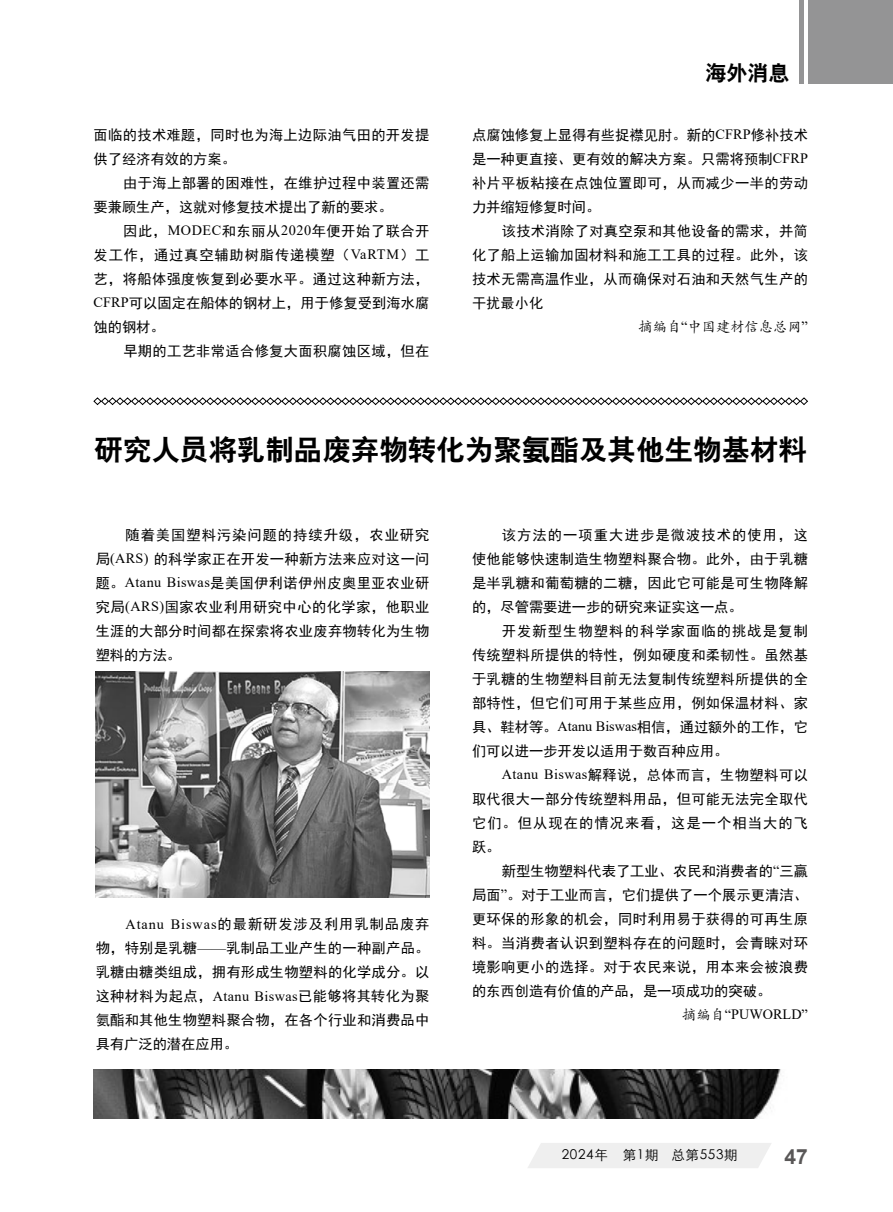
<style>
.page{position:relative;width:893px;height:1212px;background:#fff}
.page>*{position:absolute;margin:0;border:0;box-sizing:border-box;transform-origin:0 0}
.t1{font:28.5px "H Yb 2 gj";color:#000}
.t2{font:21px "H Yb 2 gj";color:#000}
.t3{font:700 21px "Arial";color:#595757}
.t4{font:14.25px/24px "Sim Hei";letter-spacing:.025em;color:#000;text-align:justify}
.t5{font:14.25px "Adobe Kaiti Std";color:#000}
.t6{font:14.25px "Times New Roman";color:#000}
.t7{font:13.5px "ST Xihei";letter-spacing:.05em;color:#000}
.s1{font-family:"Times New Roman"}
.s2{font-family:"Adobe Kaiti Std"}
</style>
<div class="page">
<div style="left:528px;top:1143px;width:243px;height:25px;background:#efefef"></div>
<div style="left:808px;top:0;width:85px;height:84px;background:#949495"></div>
<div style="left:799px;top:0;width:5px;height:84px;background:#949495"></div>
<svg style="left:93px;top:397px;width:715px;height:8px"></svg>
<img style="left:96px;top:671px;width:333px;height:226px">
<img style="left:94px;top:1069px;width:687px;height:49px">
<p class="t4" style="left:94px;top:123px;width:337px">面临的技术难题，同时也为海上边际油气田的开发提供了经济有效的方案。</p>
<p class="t4" style="left:94px;top:171px;width:337px;text-indent:30px">由于海上部署的困难性，在维护过程中装置还需要兼顾生产，这就对修复技术提出了新的要求。</p>
<p class="t4" style="left:94px;top:219px;width:337px;text-indent:30px">因此，<span class="s1">MODEC</span>和东丽从<span class="s1">2020</span>年便开始了联合开发工作，通过真空辅助树脂传递模塑（<span class="s1">VaRTM</span>）工艺，将船体强度恢复到必要水平。通过这种新方法，<span class="s1">CFRP</span>可以固定在船体的钢材上，用于修复受到海水腐蚀的钢材。</p>
<p class="t4" style="left:123px;top:339px;width:308px">早期的工艺非常适合修复大面积腐蚀区域，但在</p>
<h2 class="t2" style="left:705px;top:63px;width:85px">海外消息</h2>
<p class="t4" style="left:472px;top:123px;width:337px">点腐蚀修复上显得有些捉襟见肘。新的<span class="s1">CFRP</span>修补技术是一种更直接、更有效的解决方案。只需将预制<span class="s1">CFRP</span>补片平板粘接在点蚀位置即可，从而减少一半的劳动力并缩短修复时间。</p>
<p class="t4" style="left:472px;top:219px;width:337px;text-indent:30px">该技术消除了对真空泵和其他设备的需求，并简化了船上运输加固材料和施工工具的过程。此外，该技术无需高温作业，从而确保对石油和天然气生产的干扰最小化</p>
<p class="t5" style="left:638px;top:318px;width:171px">摘编自<span class="s1">“</span>中国建材信息总网<span class="s1">”</span></p>
<h1 class="t1" style="left:94px;top:436px;width:714px">研究人员将乳制品废弃物转化为聚氨酯及其他生物基材料</h1>
<p class="t4" style="left:96px;top:522px;width:335px;text-indent:30px">随着美国塑料污染问题的持续升级，农业研究局<span class="s1">(ARS)</span> 的科学家正在开发一种新方法来应对这一问题。<span class="s1">Atanu Biswas</span>是美国伊利诺伊州皮奥里亚农业研究局<span class="s1">(ARS)</span>国家农业利用研究中心的化学家，他职业生涯的大部分时间都在探索将农业废弃物转化为生物塑料的方法。</p>
<p class="t4" style="left:96px;top:912px;width:335px;text-indent:30px"><span class="s1">Atanu Biswas</span>的最新研发涉及利用乳制品废弃物，特别是乳糖<span class="s1">——</span>乳制品工业产生的一种副产品。乳糖由糖类组成，拥有形成生物塑料的化学成分。以这种材料为起点，<span class="s1">Atanu Biswas</span>已能够将其转化为聚氨酯和其他生物塑料聚合物，在各个行业和消费品中具有广泛的潜在应用。</p>
<p class="t4" style="left:472px;top:522px;width:337px;text-indent:30px">该方法的一项重大进步是微波技术的使用，这使他能够快速制造生物塑料聚合物。此外，由于乳糖是半乳糖和葡萄糖的二糖，因此它可能是可生物降解的，尽管需要进一步的研究来证实这一点。</p>
<p class="t4" style="left:472px;top:618px;width:337px;text-indent:30px">开发新型生物塑料的科学家面临的挑战是复制传统塑料所提供的特性，例如硬度和柔韧性。虽然基于乳糖的生物塑料目前无法复制传统塑料所提供的全部特性，但它们可用于某些应用，例如保温材料、家具、鞋材等。<span class="s1">Atanu Biswas</span>相信，通过额外的工作，它们可以进一步开发以适用于数百种应用。</p>
<p class="t4" style="left:472px;top:762px;width:337px;text-indent:30px"><span class="s1">Atanu Biswas</span>解释说，总体而言，生物塑料可以取代很大一部分传统塑料用品，但可能无法完全取代它们。但从现在的情况来看，这是一个相当大的飞跃。</p>
<p class="t4" style="left:472px;top:858px;width:338px;text-indent:30px">新型生物塑料代表了工业、农民和消费者的<span class="s1">“</span>三赢局面<span class="s1">”</span>。对于工业而言，它们提供了一个展示更清洁、更环保的形象的机会，同时利用易于获得的可再生原料。当消费者认识到塑料存在的问题时，会青睐对环境影响更小的选择。对于农民来说，用本来会被浪费的东西创造有价值的产品，是一项成功的突破。</p>
<p class="t6" style="left:682px;top:1004px;width:127px"><span class="s2">摘编自</span>“PUWORLD”</p>
<p class="t7" style="left:562px;top:1144px;width:177px">2024年　第1期 总第553期</p>
<h2 class="t3" style="left:785px;top:1142px;width:25px">47</h2>
</div>
